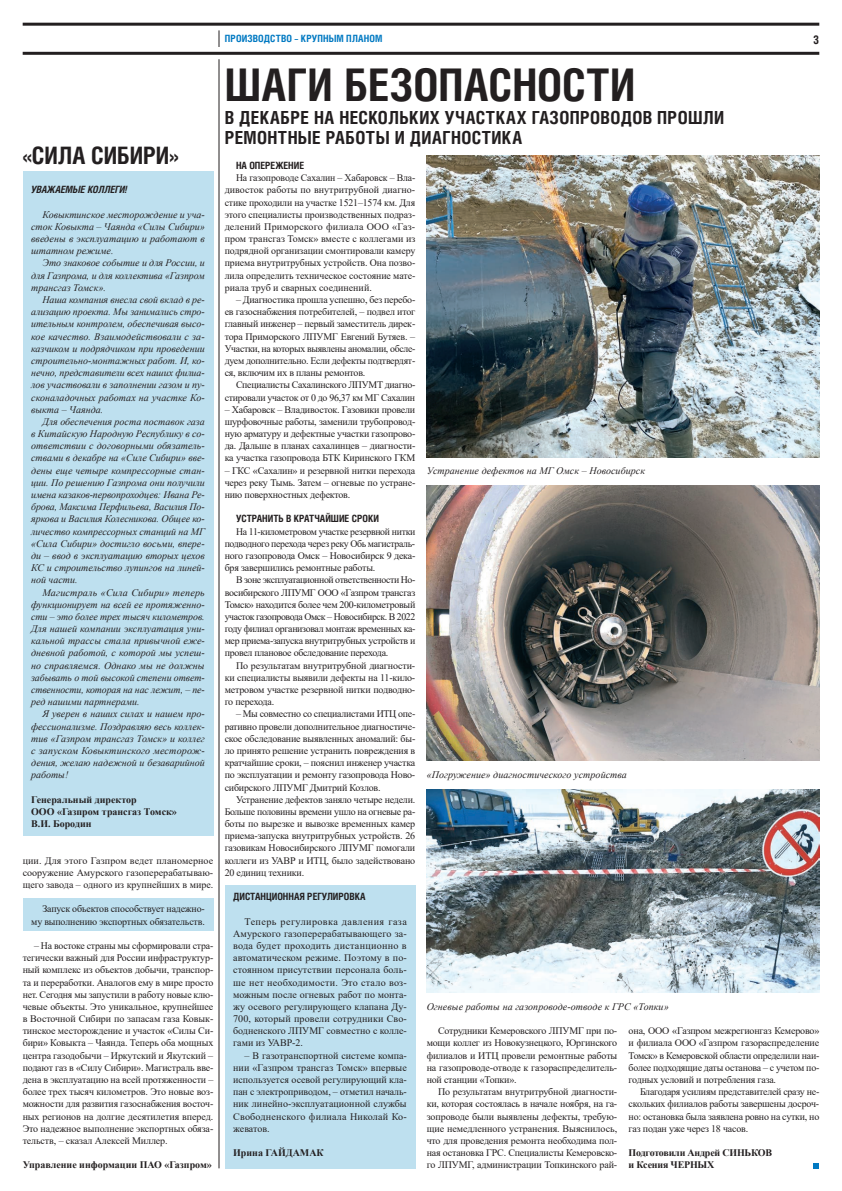
<style>
.page{position:relative;width:842px;height:1191px;background:#fff}
.page>*{position:absolute;margin:0;border:0;box-sizing:border-box;transform-origin:0 0}
.t1{font:700 45px "Helios Cond C";letter-spacing:.005em;color:#231f20}
.t2{font:700 24px "Helios Cond C";letter-spacing:-.005em;color:#231f20}
.t3{font:700 18px/20px "Helios Cond C";letter-spacing:.02em;color:#231f20}
.t4{font:700 12px "Helios Cond C";color:#231f20}
.t5{font:10px/12.2px "Times New Roman";letter-spacing:-.02em;color:#231f20;text-align:justify}
.t6{font:italic 10px/12.2px "Times New Roman";color:#231f20;text-align:justify}
.t7{font:700 10px/12.2px "Times New Roman";color:#231f20}
.t8{font:700 10px "Helios Cond C";color:#231f20}
.t9{font:700 10px/12.2px "Times New Roman";letter-spacing:-.02em;color:#231f20}
.t10{font:700 10px "Helios Cond C";letter-spacing:.01em;color:#0079c2}
.t11{font:italic 700 10px "Helios Cond C";color:#231f20}
</style>
<div class="page">
<hr style="left:23px;top:23px;width:796px;height:3px;background:#231f20">
<hr style="left:23px;top:52px;width:796px;height:3px;background:#231f20">
<div style="left:23px;top:171px;width:190px;height:664px;background:#bee0ef"></div>
<div style="left:23px;top:897px;width:190px;height:33px;background:#bee0ef"></div>
<hr style="left:219px;top:59px;width:1px;height:1109px;background:#231f20">
<svg style="left:219px;top:30px;width:1px;height:17px"></svg>
<img style="left:427px;top:156px;width:392px;height:301px">
<div style="left:225px;top:885px;width:190px;height:283px;background:#bee0ef"></div>
<img style="left:427px;top:486px;width:392px;height:274px">
<img style="left:427px;top:789px;width:392px;height:203px">
<svg style="left:814px;top:1163px;width:5px;height:5px"></svg>
<h2 class="t2" style="left:23px;top:141px;width:157px">«СИЛА СИБИРИ»</h2>
<p class="t11" style="left:31px;top:184px;width:97px">УВАЖАЕМЫЕ КОЛЛЕГИ!</p>
<p class="t6" style="left:31px;top:208px;width:175px;text-indent:11px">Ковыктинское месторождение и уча&shy;сток Ковыкта – Чаянда «Силы Сибири» введены в эксплуатацию и работают в штатном режиме.</p>
<p class="t6" style="left:31px;top:257px;width:175px;text-indent:11px">Это знаковое событие и для России, и для Газпрома, и для коллектива «Газпром трансгаз Томск».</p>
<p class="t6" style="left:31px;top:293px;width:175px;text-indent:11px">Наша компания внесла свой вклад в ре&shy;ализацию проекта. Мы занимались стро&shy;ительным контролем, обеспечивая высо&shy;кое качество. Взаимодействовали с за&shy;казчиком и подрядчиком при проведении строительно-монтажных работ. И, ко&shy;нечно, представители всех наших филиа&shy;лов участвовали в заполнении газом и пу&shy;сконаладочных работах на участке Ко&shy;выкта – Чаянда.</p>
<p class="t6" style="left:31px;top:415px;width:175px;text-indent:11px">Для обеспечения роста поставок газа в Китайскую Народную Республику в со&shy;ответствии с договорными обязатель&shy;ствами в декабре на «Силе Сибири» вве&shy;дены еще четыре компрессорные стан&shy;ции. По решению Газпрома они получили имена казаков-первопроходцев: Ивана Ре&shy;брова, Максима Перфильева, Василия По&shy;яркова и Василия Колесникова. Общее ко&shy;личество компрессорных станций на МГ «Сила Сибири» достигло восьми, впере&shy;ди – ввод в эксплуатацию вторых цехов КС и строительство лупингов на линей&shy;ной части.</p>
<p class="t6" style="left:31px;top:586px;width:175px;text-indent:11px">Магистраль «Сила Сибири» теперь функционирует на всей ее протяженно&shy;сти – это более трех тысяч километров.<br>Для нашей компании эксплуатация уни&shy;кальной трассы стала привычной еже&shy;дневной работой, с которой мы успеш&shy;но справляемся. Однако мы не должны забывать о той высокой степени ответ&shy;ственности, которая на нас лежит, – пе&shy;ред нашими партнерами.</p>
<p class="t6" style="left:31px;top:707px;width:175px;text-indent:11px">Я уверен в наших силах и нашем про&shy;фессионализме. Поздравляю весь коллек&shy;тив «Газпром трансгаз Томск» и коллег с запуском Ковыктинского месторож&shy;дения, желаю надежной и безаварийной работы!</p>
<p class="t7" style="left:31px;top:793px;width:147px">Генеральный директор<br>ООО «Газпром трансгаз Томск»<br>В.И. Бородин</p>
<p class="t5" style="left:23px;top:854px;width:192px">ции. Для этого Газпром ведет планомерное сооружение Амурского газоперерабатываю&shy;щего завода – одного из крупнейших в мире.</p>
<p class="t5" style="left:31px;top:902px;width:175px;text-align:right">Запуск объектов способствует надежно&shy;му выполнению экспортных обязательств.</p>
<p class="t5" style="left:23px;top:939px;width:192px;text-indent:11px">– На востоке страны мы сформировали стра&shy;тегически важный для России инфраструктур&shy;ный комплекс из объектов добычи, транспор&shy;та и переработки. Аналогов ему в мире просто нет. Сегодня мы запустили в работу новые клю&shy;чевые объекты. Это уникальное, крупнейшее в Восточной Сибири по запасам газа Ковык&shy;тинское месторождение и участок «Силы Си&shy;бири» Ковыкта – Чаянда. Теперь оба мощных центра газодобычи – Иркутский и Якутский – подают газ в «Силу Сибири». Магистраль вве&shy;дена в эксплуатацию на всей протяженности – более трех тысяч километров. Это новые воз&shy;можности для развития газоснабжения восточ&shy;ных регионов на долгие десятилетия вперед.<br>Это надежное выполнение экспортных обяза&shy;тельств, – сказал Алексей Миллер.</p>
<p class="t7" style="left:23px;top:1158px;width:191px">Управление информации ПАО «Газпром»</p>
<p class="t10" style="left:225px;top:32px;width:159px">ПРОИЗВОДСТВО – КРУПНЫМ ПЛАНОМ</p>
<h1 class="t1" style="left:225px;top:58px;width:412px">ШАГИ БЕЗОПАСНОСТИ</h1>
<h3 class="t3" style="left:225px;top:107px;width:501px">В ДЕКАБРЕ НА НЕСКОЛЬКИХ УЧАСТКАХ ГАЗОПРОВОДОВ ПРОШЛИ<br>РЕМОНТНЫЕ РАБОТЫ И ДИАГНОСТИКА</h3>
<p class="t8" style="left:236px;top:159px;width:70px">НА ОПЕРЕЖЕНИЕ</p>
<p class="t5" style="left:225px;top:171px;width:192px;text-indent:11px">На газопроводе Сахалин – Хабаровск – Вла&shy;дивосток работы по внутритрубной диагно&shy;стике проходили на участке 1521–1574 км. Для этого специалисты производственных подраз&shy;делений Приморского филиала ООО «Газ&shy;пром трансгаз Томск» вместе с коллегами из подрядной организации смонтировали камеру приема внутритрубных устройств. Она позво&shy;лила определить техническое состояние мате&shy;риала труб и сварных соединений.</p>
<p class="t5" style="left:225px;top:293px;width:192px;text-indent:11px">– Диагностика прошла успешно, без перебо&shy;ев газоснабжения потребителей, – подвел итог главный инженер – первый заместитель дирек&shy;тора Приморского ЛПУМГ Евгений Бутяев. – Участки, на которых выявлены аномалии, обсле&shy;дуем дополнительно. Если дефекты подтвердят&shy;ся, включим их в планы ремонтов.</p>
<p class="t5" style="left:225px;top:378px;width:192px;text-align:right">Специалисты Сахалинского ЛПУМТ диагно&shy;стировали участок от 0 до 96,37 км МГ Сахалин</p>
<p class="t5" style="left:225px;top:403px;width:192px">– Хабаровск – Владивосток. Газовики провели шурфовочные работы, заменили трубопровод&shy;ную арматуру и дефектные участки газопрово&shy;да. Дальше в планах сахалинцев – диагности&shy;ка участка газопровода БТК Киринского ГКМ</p>
<p class="t5" style="left:225px;top:464px;width:192px">– ГКС «Сахалин» и резервной нитки перехода через реку Тымь. Затем – огневые по устране&shy;нию поверхностных дефектов.</p>
<p class="t8" style="left:236px;top:513px;width:144px">УСТРАНИТЬ В КРАТЧАЙШИЕ СРОКИ</p>
<p class="t5" style="left:225px;top:525px;width:192px;text-indent:11px">На 11-километровом участке резервной нитки подводного перехода через реку Обь магистраль&shy;ного газопровода Омск – Новосибирск 9 дека&shy;бря завершились ремонтные работы.</p>
<p class="t5" style="left:225px;top:573px;width:192px;text-indent:11px">В зоне эксплуатационной ответственности Но&shy;восибирского ЛПУМГ ООО «Газпром трансгаз Томск» находится более чем 200-километровый участок газопровода Омск – Новосибирск. В 2022 году филиал организовал монтаж временных ка&shy;мер приема-запуска внутритрубных устройств и провел плановое обследование перехода.</p>
<p class="t5" style="left:225px;top:659px;width:192px;text-indent:11px">По результатам внутритрубной диагности&shy;ки специалисты выявили дефекты на 11-кило&shy;метровом участке резервной нитки подводно&shy;го перехода.</p>
<p class="t5" style="left:225px;top:707px;width:192px;text-indent:11px">– Мы совместно со специалистами ИТЦ опе&shy;ративно провели дополнительное диагностиче&shy;ское обследование выявленных аномалий: бы&shy;ло принято решение устранить повреждения в кратчайшие сроки, – пояснил инженер участка по эксплуатации и ремонту газопровода Ново&shy;сибирского ЛПУМГ Дмитрий Козлов.</p>
<p class="t5" style="left:225px;top:793px;width:192px;text-indent:11px">Устранение дефектов заняло четыре недели.<br>Больше половины времени ушло на огневые ра&shy;боты по вырезке и вывозке временных камер приема-запуска внутритрубных устройств. 26 газовикам Новосибирского ЛПУМГ помогали коллеги из УАВР и ИТЦ, было задействовано 20 единиц техники.</p>
<p class="t6" style="left:427px;top:464px;width:220px">Устранение дефектов на МГ Омск – Новосибирск</p>
<p class="t6" style="left:427px;top:768px;width:202px">«Погружение» диагностического устройства</p>
<p class="t4" style="left:813px;top:32px;width:8px">3</p>
<p class="t8" style="left:233px;top:890px;width:134px">ДИСТАНЦИОННАЯ РЕГУЛИРОВКА</p>
<p class="t5" style="left:233px;top:914px;width:175px;text-indent:11px">Теперь регулировка давления газа Амурского газоперерабатывающего за&shy;вода будет проходить дистанционно в автоматическом режиме. Поэтому в по&shy;стоянном присутствии персонала боль&shy;ше нет необходимости. Это стало воз&shy;можным после огневых работ по монта&shy;жу осевого регулирующего клапана Ду-700, который провели сотрудники Сво&shy;бодненского ЛПУМГ совместно с колле&shy;гами из УАВР-2.</p>
<p class="t5" style="left:233px;top:1048px;width:175px;text-indent:11px">– В газотранспортной системе компа&shy;нии «Газпром трансгаз Томск» впервые используется осевой регулирующий кла&shy;пан с электроприводом, – отметил началь&shy;ник линейно-эксплуатационной службы Свободненского филиала Николай Ко&shy;жеватов.</p>
<p class="t7" style="left:233px;top:1146px;width:92px">Ирина ГАЙДАМАК</p>
<p class="t6" style="left:427px;top:1000px;width:243px">Огневые работы на газопроводе-отводе к ГРС «Топки»</p>
<p class="t5" style="left:427px;top:1024px;width:192px;text-indent:11px">Сотрудники Кемеровского ЛПУМГ при по&shy;мощи коллег из Новокузнецкого, Юргинского филиалов и ИТЦ провели ремонтные работы на газопроводе-отводе к газораспределитель&shy;ной станции «Топки».</p>
<p class="t5" style="left:427px;top:1085px;width:192px;text-indent:11px">По результатам внутритрубной диагности&shy;ки, которая состоялась в начале ноября, на га&shy;зопроводе были выявлены дефекты, требую&shy;щие немедленного устранения. Выяснилось, что для проведения ремонта необходима пол&shy;ная остановка ГРС. Специалисты Кемеровско&shy;го ЛПУМГ, администрации Топкинского рай-</p>
<p class="t5" style="left:629px;top:1024px;width:192px">она, ООО «Газпром межрегионгаз Кемерово» и филиала ООО «Газпром газораспределение Томск» в Кемеровской области определили наи&shy;более подходящие даты останова – с учетом по&shy;годных условий и потребления газа.</p>
<p class="t5" style="left:629px;top:1085px;width:192px;text-indent:11px">Благодаря усилиям представителей сразу не&shy;скольких филиалов работы завершены досроч&shy;но: остановка была заявлена ровно на сутки, но газ подан уже через 18 часов.</p>
<p class="t9" style="left:629px;top:1146px;width:145px">Подготовили Андрей СИНЬКОВ и Ксения ЧЕРНЫХ</p>
</div>
